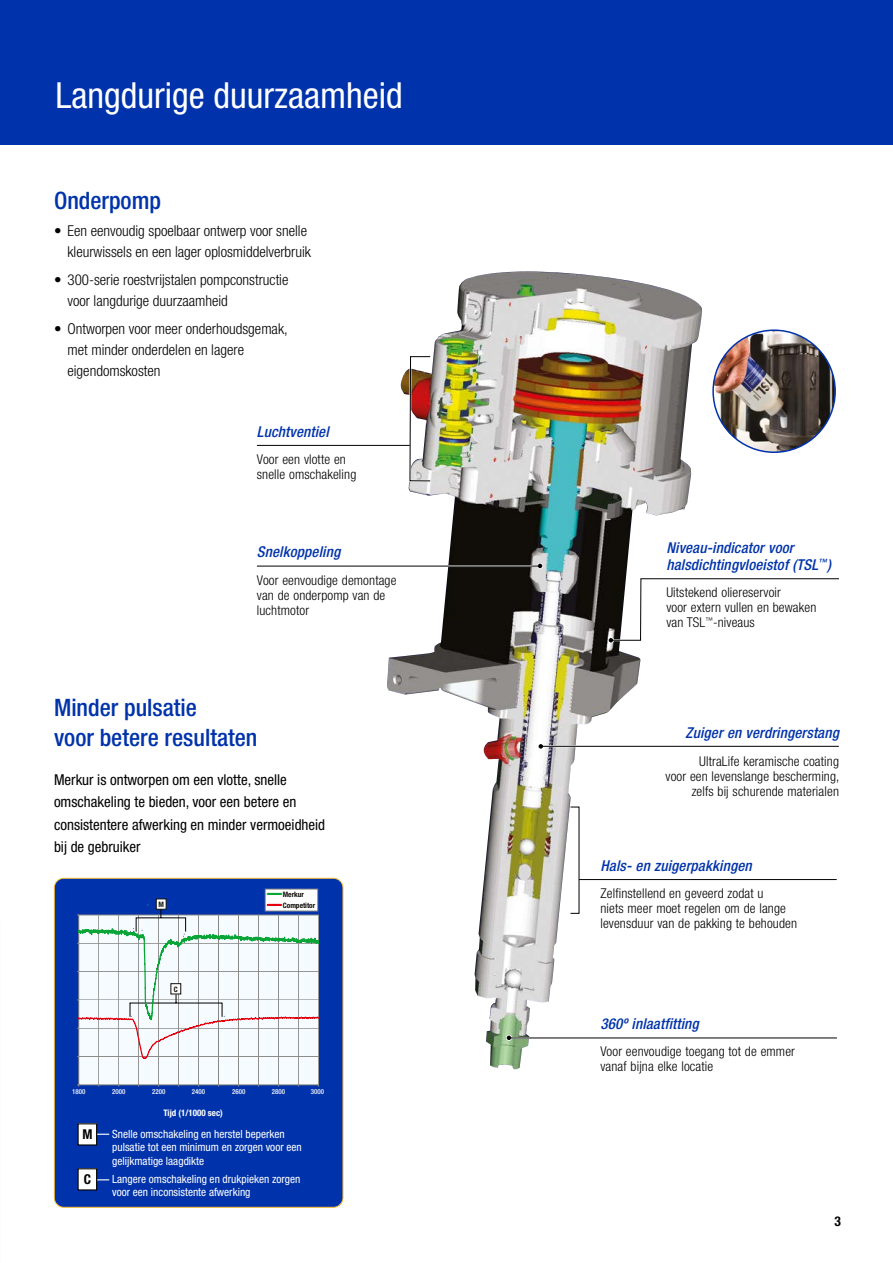
<style>
.page{position:relative;width:893px;height:1263px;background:#fff}
.page>*{position:absolute;margin:0;border:0;box-sizing:border-box;transform-origin:0 0}
.t1{font:condensed 36px "Helvetica Neue LT Std";color:#fff}
.t2{font:500 condensed 24px/30px "Helvetica Neue LT Std";color:#0033ab}
.t3{font:300 condensed 15px/21px "Helvetica Neue LT Std";color:#000}
.t4{font:italic 500 condensed 15px/16.5px "Helvetica Neue LT Std";letter-spacing:.01em;color:#0033ab}
.t5{font:condensed 15px/22.5px "Helvetica Neue LT Std";color:#000}
.t6{font:700 condensed 13.65px "Helvetica Neue LT Std";color:#000}
.t7{font:300 condensed 13.5px/15px "Helvetica Neue LT Std";letter-spacing:.01em;color:#000}
.t8{font:700 condensed 13.5px "Helvetica Neue LT Std";color:#000}
.t9{font:condensed 11.25px/13.6px "Helvetica Neue LT Std";color:#fff}
.t10{font:700 condensed 9px "Helvetica Neue LT Std";color:#fff}
.t11{font:700 condensed 7.8px "Helvetica Neue LT Std";color:#fff}
.t12{font:700 condensed 7.35px/10.9px "Helvetica Neue LT Std";color:#100f0a}
.t13{font:500 condensed 6.9px "Helvetica Neue LT Std";color:#fff}
</style>
<div class="page">
<div style="left:0;top:0;width:893px;height:145px;background:#0033ab"></div>
<img style="left:713px;top:330px;width:122px;height:122px;border-radius:61px">
<div style="left:712px;top:329px;width:124px;height:124px;border:2px solid #0033ab;border-radius:50%"></div>
<img style="left:387px;top:271px;width:315px;height:799px">
<div style="left:54px;top:878px;width:289px;height:329px;background:#0033ab;border-radius:10px"></div>
<div style="left:156px;top:899px;width:10px;height:10px;background:#fff;border:1px solid #100f0a"></div>
<div style="left:79px;top:915px;width:239px;height:170px;background:#f5fbfe"></div>
<hr style="left:99px;top:915px;width:1px;height:170px;background:#878786">
<hr style="left:119px;top:915px;width:1px;height:170px;background:#878786">
<hr style="left:139px;top:915px;width:1px;height:170px;background:#878786">
<hr style="left:159px;top:915px;width:1px;height:170px;background:#878786">
<hr style="left:179px;top:915px;width:1px;height:170px;background:#878786">
<hr style="left:199px;top:915px;width:1px;height:170px;background:#878786">
<hr style="left:218px;top:915px;width:1px;height:170px;background:#878786">
<hr style="left:238px;top:915px;width:1px;height:170px;background:#878786">
<hr style="left:258px;top:915px;width:1px;height:170px;background:#878786">
<hr style="left:278px;top:915px;width:1px;height:170px;background:#878786">
<hr style="left:298px;top:915px;width:1px;height:170px;background:#878786">
<hr style="left:318px;top:915px;width:1px;height:170px;background:#878786">
<hr style="left:78px;top:915px;width:1px;height:170px;background:#878786">
<hr style="left:79px;top:1084px;width:239px;height:1px;background:#878786">
<div style="left:265px;top:889px;width:53px;height:22px;background:#fff"></div>
<div style="left:265px;top:889px;width:53px;height:22px;border:1px solid #878786"></div>
<svg style="left:268px;top:893px;width:13px;height:2px"></svg>
<svg style="left:77px;top:904px;width:242px;height:156px"></svg>
<div style="left:171px;top:983px;width:10px;height:11px;background:#fff;border:1px solid #100f0a"></div>
<div style="left:54px;top:878px;width:289px;height:329px;border:1px solid #fcbd30;border-radius:10px"></div>
<svg style="left:97px;top:1134px;width:12px;height:1px"></svg>
<div style="left:78px;top:1124px;width:19px;height:21px;background:#fff"></div>
<div style="left:78px;top:1123px;width:19px;height:22px;border:1px solid #000"></div>
<svg style="left:97px;top:1179px;width:12px;height:1px"></svg>
<div style="left:78px;top:1169px;width:19px;height:21px;background:#fff"></div>
<div style="left:78px;top:1168px;width:19px;height:22px;border:1px solid #000"></div>
<hr style="left:579px;top:879px;width:258px;height:1px;background:#000">
<hr style="left:511px;top:1037px;width:326px;height:2px;background:#fff">
<hr style="left:540px;top:745px;width:299px;height:2px;background:#fff">
<hr style="left:257px;top:565px;width:283px;height:2px;background:#fff">
<svg style="left:537px;top:563px;width:6px;height:6px"></svg>
<svg style="left:506px;top:1035px;width:6px;height:6px"></svg>
<svg style="left:538px;top:743px;width:6px;height:6px"></svg>
<hr style="left:257px;top:566px;width:283px;height:1px;background:#000">
<hr style="left:540px;top:746px;width:299px;height:1px;background:#000">
<hr style="left:257px;top:445px;width:153px;height:1px;background:#000">
<img style="left:399px;top:355px;width:43px;height:128px">
<svg style="left:608px;top:578px;width:231px;height:65px"></svg>
<hr style="left:511px;top:1037px;width:326px;height:1px;background:#000">
<h1 class="t1" style="left:56px;top:74px;width:349px">Langdurige duurzaamheid</h1>
<h2 class="t2" style="left:54px;top:185px;width:109px">Onderpomp</h2>
<p class="t3" style="left:54px;top:220px;width:258px;text-align:right">• Een eenvoudig spoelbaar ontwerp voor snelle kleurwissels en een lager oplosmiddelverbruik</p>
<p class="t3" style="left:68px;top:269px;width:222px;text-indent:-14px">• 300-serie roestvrijstalen pompconstructie voor langdurige duurzaamheid</p>
<p class="t3" style="left:68px;top:318px;width:222px;text-indent:-14px">• Ontworpen voor meer onderhoudsgemak, met minder onderdelen en lagere eigendomskosten</p>
<p class="t4" style="left:257px;top:423px;width:73px">Luchtventiel</p>
<p class="t7" style="left:257px;top:451px;width:101px">Voor een vlotte en snelle omschakeling</p>
<p class="t4" style="left:257px;top:544px;width:85px">Snelkoppeling</p>
<p class="t7" style="left:257px;top:572px;width:141px">Voor eenvoudige demontage van de onderpomp van de luchtmotor</p>
<h2 class="t2" style="left:54px;top:692px;width:205px">Minder pulsatie<br>voor betere resultaten</h2>
<p class="t5" style="left:54px;top:768px;width:273px">Merkur is ontworpen om een vlotte, snelle omschakeling te bieden, voor een betere en consistentere afwerking en minder vermoeidheid bij de gebruiker</p>
<p class="t12" style="left:158px;top:899px;width:7px">M</p>
<p class="t12" style="left:174px;top:984px;width:5px">C</p>
<p class="t12" style="left:283px;top:889px;width:34px">Merkur<br>Competitor</p>
<p class="t13" style="left:72px;top:1088px;width:15px">1800</p>
<p class="t13" style="left:112px;top:1088px;width:15px">2000</p>
<p class="t13" style="left:152px;top:1088px;width:15px">2200</p>
<p class="t13" style="left:192px;top:1088px;width:15px">2400</p>
<p class="t13" style="left:232px;top:1088px;width:15px">2600</p>
<p class="t13" style="left:272px;top:1088px;width:15px">2800</p>
<p class="t13" style="left:311px;top:1088px;width:15px">3000</p>
<p class="t6" style="left:82px;top:1126px;width:12px">M</p>
<p class="t6" style="left:84px;top:1171px;width:9px">C</p>
<p class="t10" style="left:163px;top:1107px;width:61px">Tijd (1/1000 sec)</p>
<p class="t11" style="left:171px;top:1108px;width:57px">Time (1/1000 sec)</p>
<p class="t9" style="left:112px;top:1127px;width:191px">Snelle omschakeling en herstel beperken pulsatie tot een minimum en zorgen voor een gelijkmatige laagdikte</p>
<p class="t9" style="left:112px;top:1172px;width:190px">Langere omschakeling en drukpieken zorgen voor een inconsistente afwerking</p>
<p class="t4" style="left:666px;top:540px;width:166px">Niveau-indicator voor halsdichtingvloeistof (TSL<sup>™</sup>)</p>
<p class="t7" style="left:666px;top:585px;width:151px">Uitstekend oliereservoir<br>voor extern vullen en bewaken van TSL<sup>™</sup>-niveaus</p>
<p class="t4" style="left:686px;top:725px;width:155px">Zuiger en verdringerstang</p>
<p class="t7" style="left:665px;top:753px;width:175px;text-align:right">UltraLife keramische coating<br>voor een levenslange bescherming, zelfs bij schurende materialen</p>
<p class="t4" style="left:600px;top:857px;width:153px">Hals- en zuigerpakkingen</p>
<p class="t7" style="left:600px;top:886px;width:198px">Zelfinstellend en geveerd zodat u<br>niets meer moet regelen om de lange levensduur van de pakking te behouden</p>
<p class="t4" style="left:600px;top:1016px;width:100px">360º inlaatfitting</p>
<p class="t7" style="left:600px;top:1044px;width:196px">Voor eenvoudige toegang tot de emmer vanaf bijna elke locatie</p>
<p class="t8" style="left:834px;top:1213px;width:8px">3</p>
</div>
